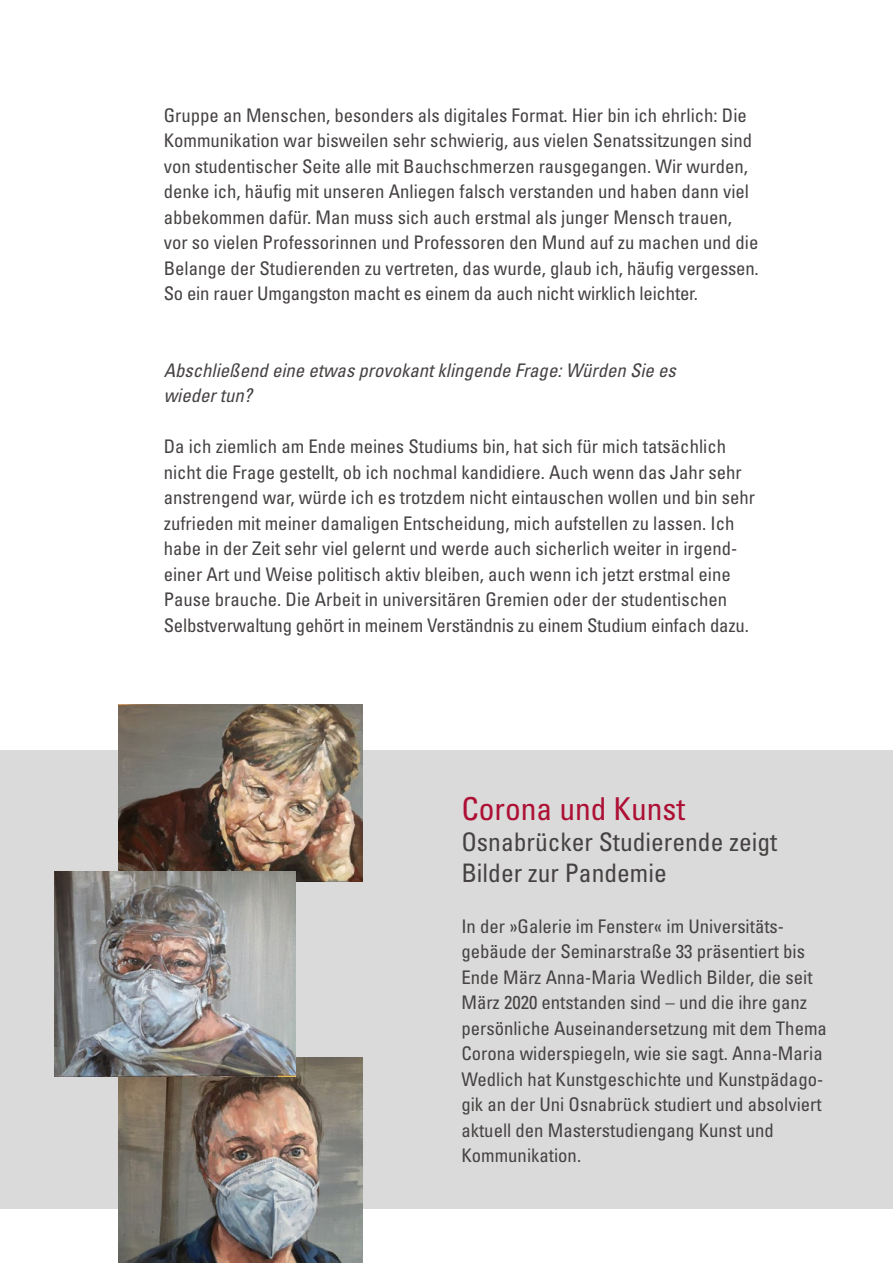
<style>
.page{position:relative;width:893px;height:1263px;background:#fff}
.page>*{position:absolute;margin:0;border:0;box-sizing:border-box;transform-origin:0 0}
.t1{font:condensed 31.5px "Univers LT Pro";color:#ad1034}
.t2{font:condensed 25.5px/30.6px "Univers LT Pro";color:#464242}
.t3{font:condensed 18.75px/25.5px "Univers LT Pro";color:#464242}
.t4{font:italic condensed 18.75px/25.5px "Univers LT Pro";color:#464242}
</style>
<div class="page">
<div style="left:0;top:751px;width:893px;height:458px;background:#dadada"></div>
<img style="left:118px;top:705px;width:244px;height:176px">
<img style="left:118px;top:1058px;width:244px;height:205px">
<img style="left:54px;top:872px;width:242px;height:205px">
<p class="t3" style="left:164px;top:102px;width:597px">Gruppe an Menschen, besonders als digitales Format. Hier bin ich ehrlich: Die Kommunikation war bisweilen sehr schwierig, aus vielen Senatssitzungen sind von studentischer Seite alle mit Bauchschmerzen rausgegangen. Wir wurden, denke ich, häufig mit unseren Anliegen falsch verstanden und haben dann viel abbekommen dafür. Man muss sich auch erstmal als junger Mensch trauen, vor so vielen Professorinnen und Professoren den Mund auf zu machen und die Belange der Studierenden zu vertreten, das wurde, glaub ich, häufig vergessen.<br>So ein rauer Umgangston macht es einem da auch nicht wirklich leichter.</p>
<p class="t4" style="left:164px;top:357px;width:514px">Abschließend eine etwas provokant klingende Frage: Würden Sie es wieder tun?</p>
<p class="t3" style="left:164px;top:434px;width:593px">Da ich ziemlich am Ende meines Studiums bin, hat sich für mich tatsächlich nicht die Frage gestellt, ob ich nochmal kandidiere. Auch wenn das Jahr sehr anstrengend war, würde ich es trotzdem nicht eintauschen wollen und bin sehr zufrieden mit meiner damaligen Entscheidung, mich aufstellen zu lassen. Ich habe in der Zeit sehr viel gelernt und werde auch sicherlich weiter in irgend&shy;einer Art und Weise politisch aktiv bleiben, auch wenn ich jetzt erstmal eine Pause brauche. Die Arbeit in universitären Gremien oder der studentischen Selbstverwaltung gehört in meinem Verständnis zu einem Studium einfach dazu.</p>
<h1 class="t1" style="left:461px;top:789px;width:225px">Corona und Kunst</h1>
<h2 class="t2" style="left:461px;top:826px;width:317px">Osnabrücker Studierende zeigt<br>Bilder zur Pandemie</h2>
<p class="t3" style="left:461px;top:913px;width:367px">In der »Galerie im Fenster« im Universitäts&shy;gebäude der Seminarstraße 33 präsentiert bis Ende März Anna-Maria Wedlich Bilder, die seit März 2020 entstanden sind – und die ihre ganz persönliche Auseinandersetzung mit dem Thema Corona widerspiegeln, wie sie sagt. Anna-Maria Wedlich hat Kunstgeschichte und Kunstpädago&shy;gik an der Uni Osnabrück studiert und absolviert aktuell den Masterstudiengang Kunst und Kommunikation.</p>
</div>
